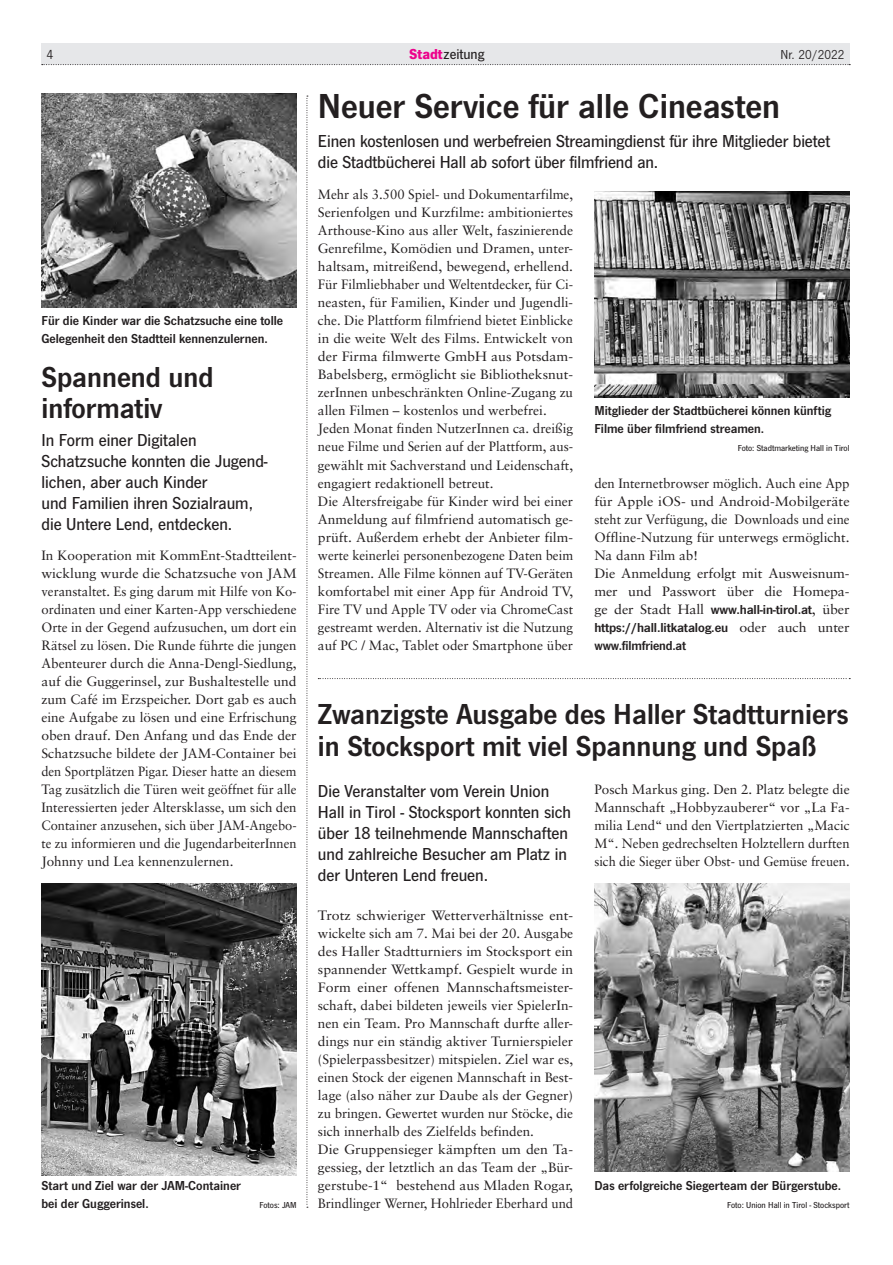
<style>
.page{position:relative;width:893px;height:1265px;background:#fff}
.page>*{position:absolute;margin:0;border:0;box-sizing:border-box;transform-origin:0 0}
.t1{font:600 36px "News Got T";color:#231f20}
.t2{font:600 30px/31.5px "News Got T";color:#231f20}
.t3{font:500 18px/21px "News Got T";color:#231f20}
.t4{font:500 15px "News Got T";color:#231f20}
.t5{font:13.5px/18px "Sabon";color:#231f20;text-align:justify}
.t6{font:13.5px/18px "Sabon";color:#231f20;scale:1.05 1}
.t7{font:600 13.5px/18px "News Got T";color:#231f20}
.t8{font:600 13.5px/18px "News Got T";color:#231f20;text-align:justify;scale:1.05 1}
.t9{font:13.5px "News Got T";color:#231f20}
.t10{font:500 9px "News Got T";color:#231f20}
.s1{font-weight:700;color:#ed028c}
.s2{font-family:"Sabon";font-weight:400}
</style>
<div class="page">
<div style="left:41px;top:43px;width:808px;height:22px;background:#e6e7e9"></div>
<svg style="left:42px;top:64px;width:808px;height:1px"></svg>
<img style="left:41px;top:94px;width:256px;height:213px">
<img style="left:41px;top:883px;width:256px;height:293px">
<img style="left:594px;top:191px;width:255px;height:206px">
<img style="left:594px;top:883px;width:255px;height:288px">
<svg style="left:306px;top:96px;width:2px;height:1112px"></svg>
<svg style="left:318px;top:678px;width:532px;height:1px"></svg>
<p class="t9" style="left:47px;top:47px;width:8px">4</p>
<p class="t4" style="left:409px;top:46px;width:77px"><span class="s1">Stadt</span>zeitung</p>
<p class="t9" style="left:780px;top:47px;width:65px">Nr. 20/2022</p>
<p class="t7" style="left:41px;top:312px;width:243px">Für die Kinder war die Schatzsuche eine tolle<br>Gelegenheit den Stadtteil kennenzulernen.</p>
<h2 class="t2" style="left:41px;top:360px;width:174px">Spannend und informativ</h2>
<h3 class="t3" style="left:41px;top:429px;width:228px">In Form einer Digitalen<br>Schatzsuche konnten die Jugend&shy;lichen, aber auch Kinder<br>und Familien ihren Sozialraum, die Untere Lend, entdecken.</h3>
<p class="t5" style="left:41px;top:546px;width:257px">In Kooperation mit KommEnt-Stadtteilent&shy;wicklung wurde die Schatzsuche von JAM veranstaltet. Es ging darum mit Hilfe von Ko&shy;ordinaten und einer Karten-App verschiedene Orte in der Gegend aufzusuchen, um dort ein Rätsel zu lösen. Die Runde führte die jungen Abenteurer durch die Anna-Dengl-Siedlung, auf die Guggerinsel, zur Bushaltestelle und zum Café im Erzspeicher. Dort gab es auch eine Aufgabe zu lösen und eine Erfrischung oben drauf. Den Anfang und das Ende der Schatzsuche bildete der JAM-Container bei den Sportplätzen Pigar. Dieser hatte an diesem Tag zusätzlich die Türen weit geöffnet für alle Interessierten jeder Altersklasse, um sich den Container anzusehen, sich über JAM-Angebo&shy;te zu informieren und die JugendarbeiterInnen Johnny und Lea kennenzulernen.</p>
<p class="t7" style="left:41px;top:1176px;width:201px">Start und Ziel war der JAM-Container bei der Guggerinsel.</p>
<p class="t10" style="left:259px;top:1199px;width:39px">Fotos: JAM</p>
<h1 class="t1" style="left:318px;top:85px;width:464px">Neuer Service für alle Cineasten</h1>
<h3 class="t3" style="left:318px;top:130px;width:514px">Einen kostenlosen und werbefreien Streamingdienst für ihre Mitglieder bietet die Stadtbücherei Hall ab sofort über filmfriend an.</h3>
<p class="t5" style="left:318px;top:186px;width:257px;text-align:left">Mehr als 3.500 Spiel- und Dokumentarfilme, Serienfolgen und Kurzfilme: ambitioniertes Arthouse-Kino aus aller Welt, faszinierende Genrefilme, Komödien und Dramen, unter&shy;haltsam, mitreißend, bewegend, erhellend.<br>Für Filmliebhaber und Weltentdecker, für Ci&shy;neasten, für Familien, Kinder und Jugendli&shy;che. Die Plattform filmfriend bietet Einblicke in die weite Welt des Films. Entwickelt von der Firma filmwerte GmbH aus Potsdam-Babelsberg, ermöglicht sie Bibliotheksnut&shy;zerInnen unbeschränkten Online-Zugang zu allen Filmen – kostenlos und werbefrei.<br>Jeden Monat finden NutzerInnen ca. dreißig neue Filme und Serien auf der Plattform, aus&shy;gewählt mit Sachverstand und Leidenschaft, engagiert redaktionell betreut.<br>Die Altersfreigabe für Kinder wird bei einer Anmeldung auf filmfriend automatisch ge&shy;prüft. Außerdem erhebt der Anbieter film&shy;werte keinerlei personenbezogene Daten beim Streamen. Alle Filme können auf TV-Geräten komfortabel mit einer App für Android TV, Fire TV und Apple TV oder via ChromeCast gestreamt werden. Alternativ ist die Nutzung auf PC / Mac, Tablet oder Smartphone über</p>
<p class="t7" style="left:594px;top:402px;width:238px">Mitglieder der Stadtbücherei können künftig<br>Filme über filmfriend streamen.</p>
<p class="t10" style="left:737px;top:443px;width:113px">Foto: Stadtmarketing Hall in Tirol</p>
<p class="t5" style="left:594px;top:474px;width:257px;text-align:left">den Internetbrowser möglich. Auch eine App für Apple iOS- und Android-Mobilgeräte steht zur Verfügung, die Downloads und eine Offline-Nutzung für unterwegs ermöglicht.<br>Na dann Film ab!<br>Die Anmeldung erfolgt mit Ausweisnum&shy;mer und Passwort über die Homepa-</p>
<p class="t8" style="left:594px;top:600px;width:244px"><span class="s2">ge der Stadt Hall</span> www.hall-in-tirol.at<span class="s2">, über </span>https://hall.litkatalog.eu <span class="s2">oder auch unter </span>www.filmfriend.at</p>
<h2 class="t2" style="left:318px;top:697px;width:532px">Zwanzigste Ausgabe des Haller Stadtturniers in Stocksport mit viel Spannung und Spaß</h2>
<p class="t5" style="left:594px;top:780px;width:257px">Posch Markus ging. Den 2. Platz belegte die Mannschaft „Hobbyzauberer“ vor „La Fa&shy;milia Lend“ und den Viertplatzierten „Macic M“. Neben gedrechselten Holztellern durften sich die Sieger über Obst- und Gemüse freuen.</p>
<h3 class="t3" style="left:318px;top:780px;width:255px">Die Veranstalter vom Verein Union Hall in Tirol - Stocksport konnten sich über 18 teilnehmende Mannschaften und zahlreiche Besucher am Platz in der Unteren Lend freuen.</h3>
<p class="t6" style="left:318px;top:906px;width:244px">Trotz schwieriger Wetterverhältnisse ent&shy;wickelte sich am 7. Mai bei der 20. Ausgabe des Haller Stadtturniers im Stocksport ein spannender Wettkampf. Gespielt wurde in Form einer offenen Mannschaftsmeister&shy;schaft, dabei bildeten jeweils vier SpielerIn&shy;nen ein Team. Pro Mannschaft durfte aller&shy;dings nur ein ständig aktiver Turnierspieler (Spielerpassbesitzer) mitspielen. Ziel war es, einen Stock der eigenen Mannschaft in Best&shy;lage (also näher zur Daube als der Gegner) zu bringen. Gewertet wurden nur Stöcke, die sich innerhalb des Zielfelds befinden.<br>Die Gruppensieger kämpften um den Ta&shy;gessieg, der letztlich an das Team der „Bür&shy;gerstube-1“ bestehend aus Mladen Rogar, Brindlinger Werner, Hohlrieder Eberhard und</p>
<p class="t7" style="left:594px;top:1176px;width:248px">Das erfolgreiche Siegerteam der Bürgerstube.</p>
<p class="t10" style="left:727px;top:1199px;width:124px">Foto: Union Hall in Tirol - Stocksport</p>
</div>
